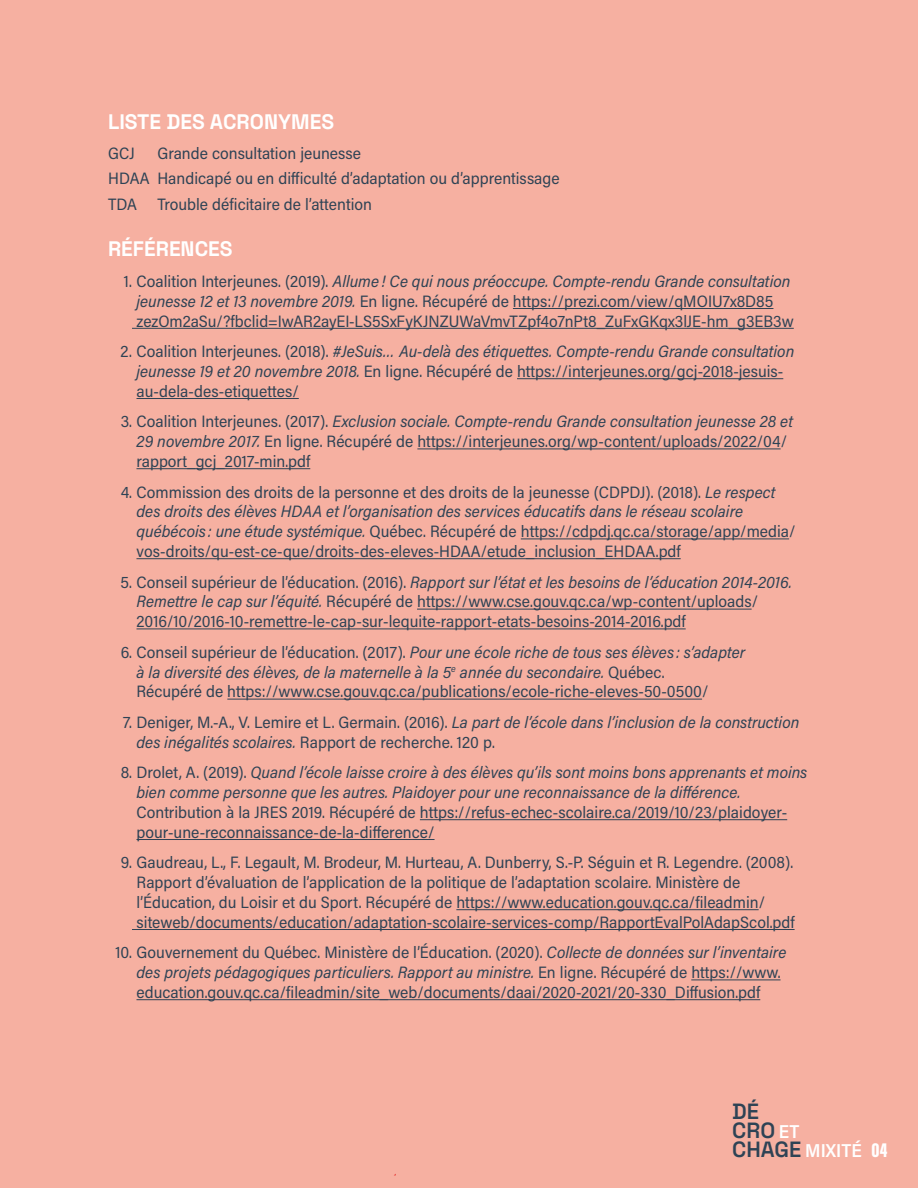
<style>
.page{position:relative;width:918px;height:1188px;background:#f6b0a1}
.page>*{position:absolute;margin:0;border:0;box-sizing:border-box;transform-origin:0 0}
.t1{font:600 22.05px/18.9px "Space Grotesk";color:#2e4355}
.t2{font:700 21px "Space Grotesk";color:#fff}
.t3{font:900 21px "Acumin Pro Extra Cond";color:#fff}
.t4{font:600 18.75px "Acumin Pro Semi Cond";letter-spacing:.005em;color:#fff}
.t5{font:16.5px/19.8px "Acumin Pro Semi Cond";color:#2e4355}
.t6{font:italic 16.5px/19.8px "Acumin Pro Semi Cond";color:#2e4355}
.s1{font-style:italic}
.s2{font-style:normal}
</style>
<div class="page">
<hr style="left:513px;top:308px;width:260px;height:1px;background:#2e4355">
<hr style="left:132px;top:328px;width:662px;height:1px;background:#2e4355">
<hr style="left:517px;top:378px;width:266px;height:1px;background:#2e4355">
<hr style="left:136px;top:398px;width:163px;height:1px;background:#2e4355">
<hr style="left:417px;top:449px;width:364px;height:1px;background:#2e4355">
<hr style="left:136px;top:468px;width:174px;height:1px;background:#2e4355">
<hr style="left:521px;top:539px;width:268px;height:1px;background:#2e4355">
<hr style="left:136px;top:558px;width:545px;height:1px;background:#2e4355">
<hr style="left:417px;top:609px;width:335px;height:1px;background:#2e4355">
<hr style="left:136px;top:629px;width:550px;height:1px;background:#2e4355">
<hr style="left:227px;top:699px;width:475px;height:1px;background:#2e4355">
<hr style="left:420px;top:819px;width:367px;height:1px;background:#2e4355">
<hr style="left:136px;top:839px;width:299px;height:1px;background:#2e4355">
<hr style="left:456px;top:909px;width:303px;height:1px;background:#2e4355">
<hr style="left:132px;top:929px;width:663px;height:1px;background:#2e4355">
<hr style="left:691px;top:980px;width:90px;height:1px;background:#2e4355">
<hr style="left:136px;top:999px;width:624px;height:1px;background:#2e4355">
<p class="t2" style="left:108px;top:105px;width:228px">LISTE DES ACRONYMES</p>
<p class="t5" style="left:108px;top:143px;width:28px">GCJ</p>
<p class="t5" style="left:108px;top:140px;width:453px;line-height:25.2px;text-indent:50px">Grande consultation jeunesse<br>HDAA Handicapé ou en difficulté d’adaptation ou d’apprentissage<br>TDA Trouble déficitaire de l’attention</p>
<p class="t2" style="left:108px;top:233px;width:126px">RÉFÉRENCES</p>
<p class="t5" style="left:137px;top:271px;width:659px;text-indent:-13px">1. Coalition Interjeunes. (2019). <span class="s1">Allume ! Ce qui nous préoccupe. Compte-rendu Grande consultation jeunesse 12 et 13 novembre 2019.</span> En ligne. Récupéré de https://prezi.com/view/qMOIU7x8D85 zezOm2aSu/?fbclid=IwAR2ayEI-LS5SxFyKJNZUWaVmvTZpf4o7nPt8_ZuFxGKqx3lJE-hm_g3EB3w</p>
<p class="t5" style="left:137px;top:341px;width:659px;text-indent:-16px">2. Coalition Interjeunes. (2018). <span class="s1">#JeSuis… Au-delà des étiquettes. Compte-rendu Grande consultation jeunesse 19 et 20 novembre 2018.</span> En ligne. Récupéré de https://interjeunes.org/gcj-2018-jesuis&shy;au-dela-des-etiquettes/</p>
<p class="t5" style="left:137px;top:411px;width:658px;text-indent:-16px">3. Coalition Interjeunes. (2017). <span class="s1">Exclusion sociale. Compte-rendu Grande consultation jeunesse 28 et<br>29 novembre 2017.</span> En ligne. Récupéré de https://interjeunes.org/wp-content/uploads/2022/04/ rapport_gcj_2017-min.pdf</p>
<p class="t5" style="left:137px;top:481px;width:661px;text-indent:-16px">4. Commission des droits de la personne et des droits de la jeunesse (CDPDJ). (2018). <span class="s1">Le respect des droits des élèves HDAA et l’organisation des services éducatifs dans le réseau scolaire québécois : une étude systémique.</span> Québec. Récupéré de https://cdpdj.qc.ca/storage/app/media/ vos-droits/qu-est-ce-que/droits-des-eleves-HDAA/etude_inclusion_EHDAA.pdf</p>
<p class="t5" style="left:137px;top:571px;width:657px;text-indent:-16px">5. Conseil supérieur de l’éducation. (2016). <span class="s1">Rapport sur l’état et les besoins de l’éducation 2014-2016.<br>Remettre le cap sur l’équité.</span> Récupéré de https://www.cse.gouv.qc.ca/wp-content/uploads/<br>2016/10/2016-10-remettre-le-cap-sur-lequite-rapport-etats-besoins-2014-2016.pdf</p>
<p class="t5" style="left:136px;top:642px;width:610px;text-indent:-16px">6. Conseil supérieur de l’éducation. (2017). <span class="s1">Pour une école riche de tous ses élèves : s’adapter à la diversité des élèves, de la maternelle à la 5</span><sup>e</sup> <span class="s1">année du secondaire.</span> Québec.<br>Récupéré de https://www.cse.gouv.qc.ca/publications/ecole-riche-eleves-50-0500/</p>
<p class="t6" style="left:137px;top:712px;width:665px;text-indent:-13px"><span class="s2">7. Deniger, M.-A., V. Lemire et L. Germain. (2016).</span> La part de l’école dans l’inclusion de la construction des inégalités scolaires. <span class="s2">Rapport de recherche. 120 p.</span></p>
<p class="t6" style="left:137px;top:762px;width:672px;text-indent:-16px"><span class="s2">8. Drolet, A. (2019).</span> Quand l’école laisse croire à des élèves qu’ils sont moins bons apprenants et moins bien comme personne que les autres. Plaidoyer pour une reconnaissance de la différence.</p>
<p class="t5" style="left:137px;top:802px;width:652px">Contribution à la JRES 2019. Récupéré de https://refus-echec-scolaire.ca/2019/10/23/plaidoyer&shy;pour-une-reconnaissance-de-la-difference/</p>
<p class="t5" style="left:137px;top:852px;width:660px;text-indent:-16px">9. Gaudreau, L., F. Legault, M. Brodeur, M. Hurteau, A. Dunberry, S.-P. Séguin et R. Legendre. (2008).<br>Rapport d’évaluation de l’application de la politique de l’adaptation scolaire. Ministère de l’Éducation, du Loisir et du Sport. Récupéré de https://www.education.gouv.qc.ca/fileadmin/ siteweb/documents/education/adaptation-scolaire-services-comp/RapportEvalPolAdapScol.pdf</p>
<p class="t5" style="left:137px;top:942px;width:651px;text-indent:-21px">10. Gouvernement du Québec. Ministère de l’Éducation. (2020). <span class="s1">Collecte de données sur l’inventaire des projets pédagogiques particuliers. Rapport au ministre.</span> En ligne. Récupéré de https://www. education.gouv.qc.ca/fileadmin/site_web/documents/daai/2020-2021/20-330_Diffusion.pdf</p>
<h1 class="t1" style="left:732px;top:1101px;width:71px">DÉ<br>CRO<br>CHAGE</h1>
<p class="t4" style="left:779px;top:1119px;width:22px">ET</p>
<p class="t4" style="left:805px;top:1138px;width:58px">MIXITÉ</p>
<p class="t3" style="left:872px;top:1137px;width:17px">04</p>
</div>
